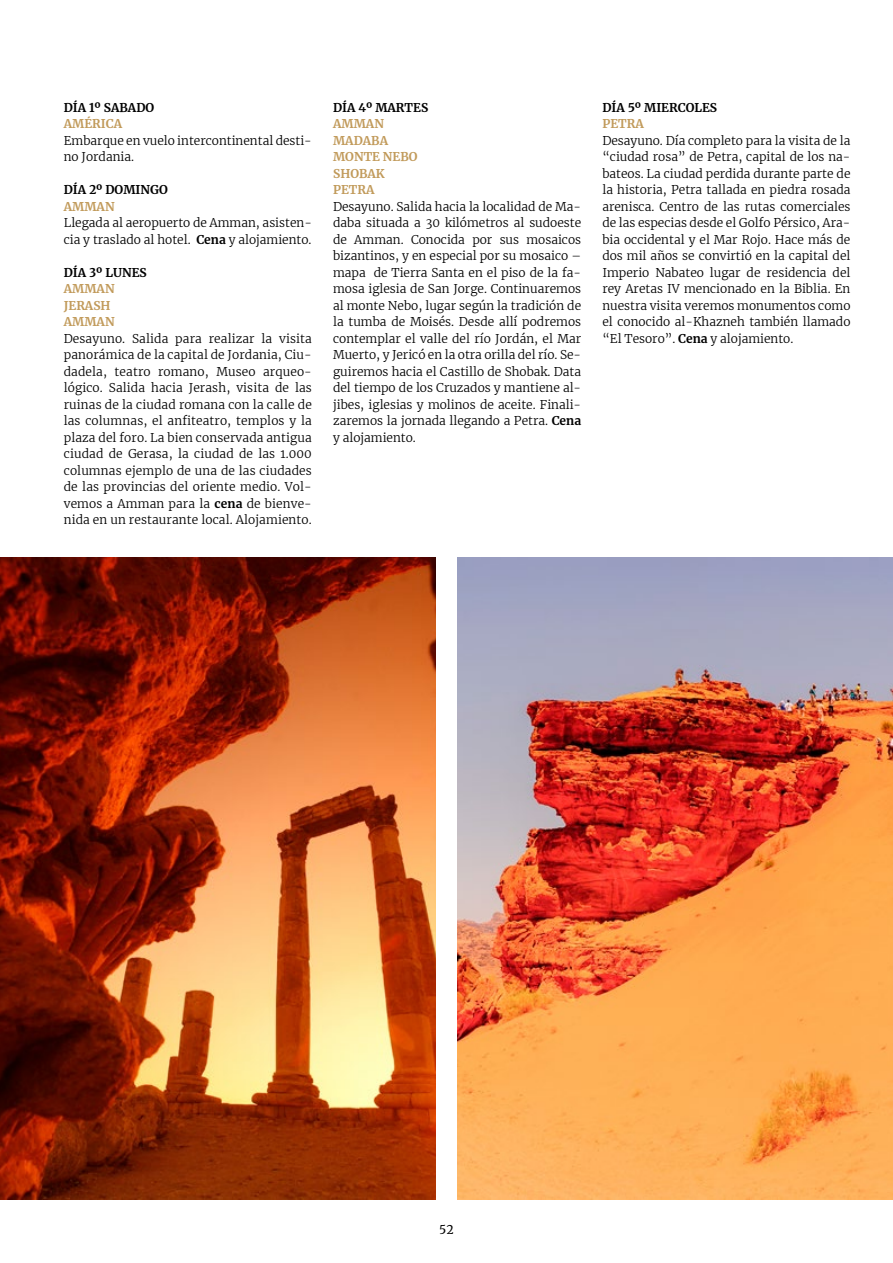
<style>
.page{position:relative;width:893px;height:1263px;background:#fff}
.page>*{position:absolute;margin:0;border:0;box-sizing:border-box;transform-origin:0 0}
.t1{font:300 12px/16.5px "Merriweather";color:#000;text-align:justify}
.t2{font:700 12px/16.5px "Merriweather";color:#c19a5a}
.t3{font:700 12px "Merriweather";color:#000}
.t4{font:12px "Merriweather";color:#000}
.s1{font-weight:700}
</style>
<div class="page">
<img style="left:457px;top:557px;width:436px;height:642px">
<img style="left:0;top:557px;width:436px;height:642px">
<p class="t3" style="left:64px;top:99px;width:92px">DÍA 1º SABADO</p>
<p class="t2" style="left:64px;top:115px;width:60px">AMÉRICA</p>
<p class="t1" style="left:64px;top:132px;width:250px">Embarque en vuelo intercontinental desti&shy;no Jordania.</p>
<p class="t3" style="left:64px;top:181px;width:106px">DÍA 2º DOMINGO</p>
<p class="t2" style="left:64px;top:198px;width:52px">AMMAN</p>
<p class="t1" style="left:64px;top:214px;width:250px">Llegada al aeropuerto de Amman, asisten&shy;cia y traslado al hotel. <span class="s1">Cena</span> y alojamiento.</p>
<p class="t3" style="left:64px;top:264px;width:85px">DÍA 3º LUNES</p>
<p class="t2" style="left:64px;top:280px;width:52px">AMMAN<br>JERASH<br>AMMAN</p>
<p class="t1" style="left:64px;top:330px;width:250px">Desayuno. Salida para realizar la visita panorámica de la capital de Jordania, Ciu&shy;dadela, teatro romano, Museo arqueo&shy;lógico. Salida hacia Jerash, visita de las ruinas de la ciudad romana con la calle de las columnas, el anfiteatro, templos y la plaza del foro. La bien conservada antigua ciudad de Gerasa, la ciudad de las 1.000 columnas ejemplo de una de las ciudades de las provincias del oriente medio. Vol&shy;vemos a Amman para la <span class="s1">cena</span> de bienve&shy;nida en un restaurante local. Alojamiento.</p>
<p class="t3" style="left:333px;top:99px;width:97px">DÍA 4º MARTES</p>
<p class="t2" style="left:333px;top:115px;width:86px">AMMAN<br>MADABA<br>MONTE NEBO<br>SHOBAK<br>PETRA</p>
<p class="t1" style="left:333px;top:198px;width:250px">Desayuno. Salida hacia la localidad de Ma&shy;daba situada a 30 kilómetros al sudoeste de Amman. Conocida por sus mosaicos bizantinos, y en especial por su mosaico – mapa de Tierra Santa en el piso de la fa&shy;mosa iglesia de San Jorge. Continuaremos al monte Nebo, lugar según la tradición de la tumba de Moisés. Desde allí podremos contemplar el valle del río Jordán, el Mar Muerto, y Jericó en la otra orilla del río. Se&shy;guiremos hacia el Castillo de Shobak. Data del tiempo de los Cruzados y mantiene al&shy;jibes, iglesias y molinos de aceite. Finali&shy;zaremos la jornada llegando a Petra. <span class="s1">Cena </span>y alojamiento.</p>
<p class="t3" style="left:602px;top:99px;width:116px">DÍA 5º MIERCOLES</p>
<p class="t2" style="left:602px;top:115px;width:43px">PETRA</p>
<p class="t1" style="left:602px;top:132px;width:250px">Desayuno. Día completo para la visita de la “ciudad rosa” de Petra, capital de los na&shy;bateos. La ciudad perdida durante parte de la historia, Petra tallada en piedra rosada arenisca. Centro de las rutas comerciales de las especias desde el Golfo Pérsico, Ara&shy;bia occidental y el Mar Rojo. Hace más de dos mil años se convirtió en la capital del Imperio Nabateo lugar de residencia del rey Aretas IV mencionado en la Biblia. En nuestra visita veremos monumentos como el conocido al-Khazneh también llamado “El Tesoro”. <span class="s1">Cena</span> y alojamiento.</p>
<p class="t4" style="left:439px;top:1221px;width:16px">52</p>
</div>
